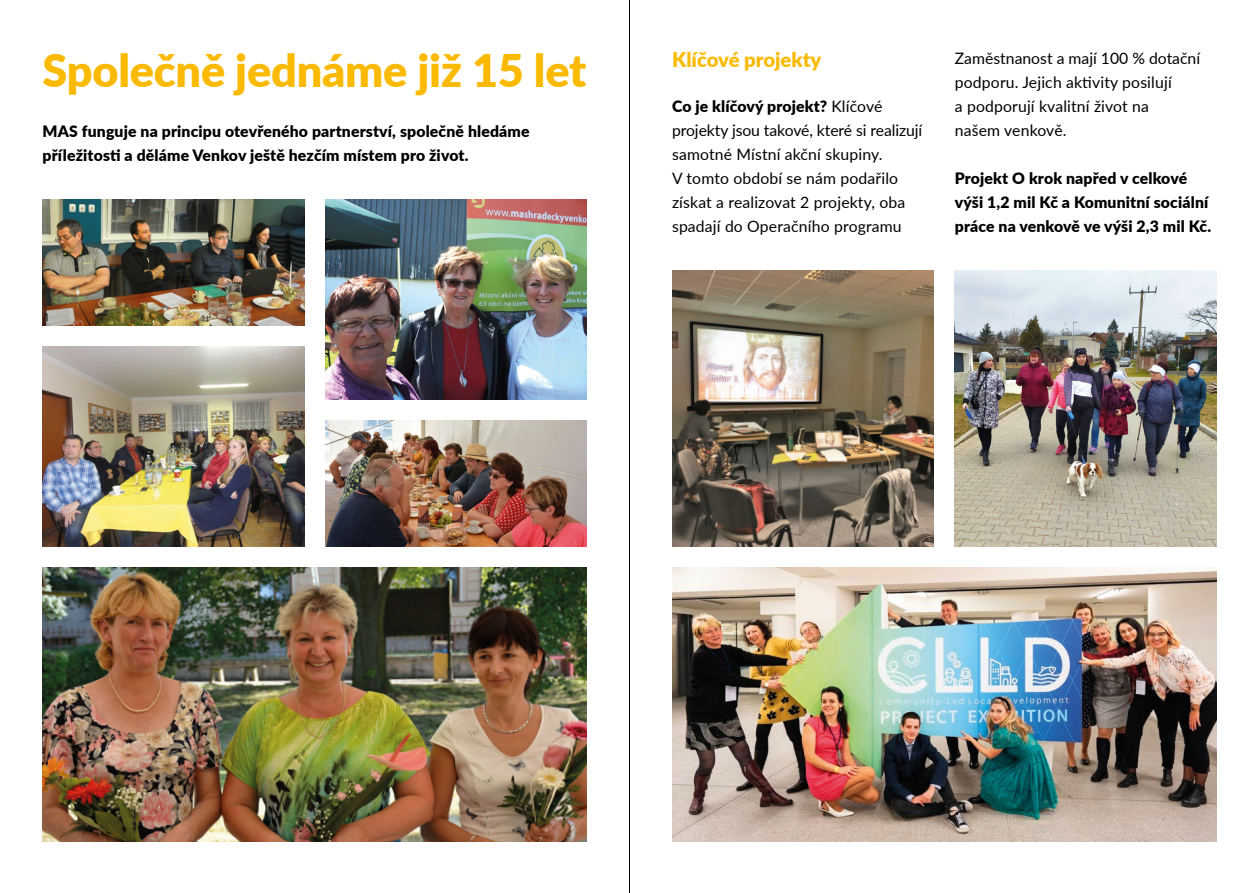
<style>
.page{position:relative;width:1259px;height:893px;background:#fff}
.page>*{position:absolute;margin:0;border:0;box-sizing:border-box;transform-origin:0 0}
.t1{font:900 45px "Lato";letter-spacing:-.005em;color:#fbba00}
.t2{font:900 20.25px "Lato";color:#fbba00}
.t3{font:15.75px/24px "Lato";letter-spacing:.01em;color:#000}
.t4{font:900 15.75px/24px "Lato";letter-spacing:.01em;color:#000}
.s1{font-weight:900}
</style>
<div class="page">
<img style="left:672px;top:568px;width:544px;height:274px">
<img style="left:955px;top:270px;width:261px;height:276px">
<img style="left:672px;top:270px;width:261px;height:276px">
<img style="left:325px;top:200px;width:262px;height:200px">
<img style="left:43px;top:347px;width:261px;height:199px">
<img style="left:43px;top:568px;width:544px;height:274px">
<img style="left:325px;top:421px;width:262px;height:125px">
<img style="left:43px;top:200px;width:261px;height:125px">
<hr style="left:629px;top:0;width:1px;height:893px;background:#000">
<h1 class="t1" style="left:43px;top:37px;width:545px">Společně jednáme již 15 let</h1>
<p class="t4" style="left:43px;top:119px;width:488px">MAS funguje na principu otevřeného partnerství, společně hledáme příležitosti a děláme Venkov ještě hezčím místem pro život.</p>
<p class="t2" style="left:672px;top:45px;width:151px">Klíčové projekty</p>
<p class="t3" style="left:672px;top:94px;width:252px"><span class="s1">Co je klíčový projekt?</span> Klíčové projekty jsou takové, které si realizují samotné Místní akční skupiny.<br>V tomto období se nám podařilo získat a realizovat 2 projekty, oba spadají do Operačního programu</p>
<p class="t3" style="left:955px;top:45px;width:247px">Zaměstnanost a mají 100 % dotační podporu. Jejich aktivity posilují<br>a podporují kvalitní život na<br>našem venkově.</p>
<p class="t4" style="left:955px;top:165px;width:258px">Projekt O krok napřed v celkové výši 1,2 mil Kč a Komunitní sociální práce na venkově ve výši 2,3 mil Kč.</p>
</div>
